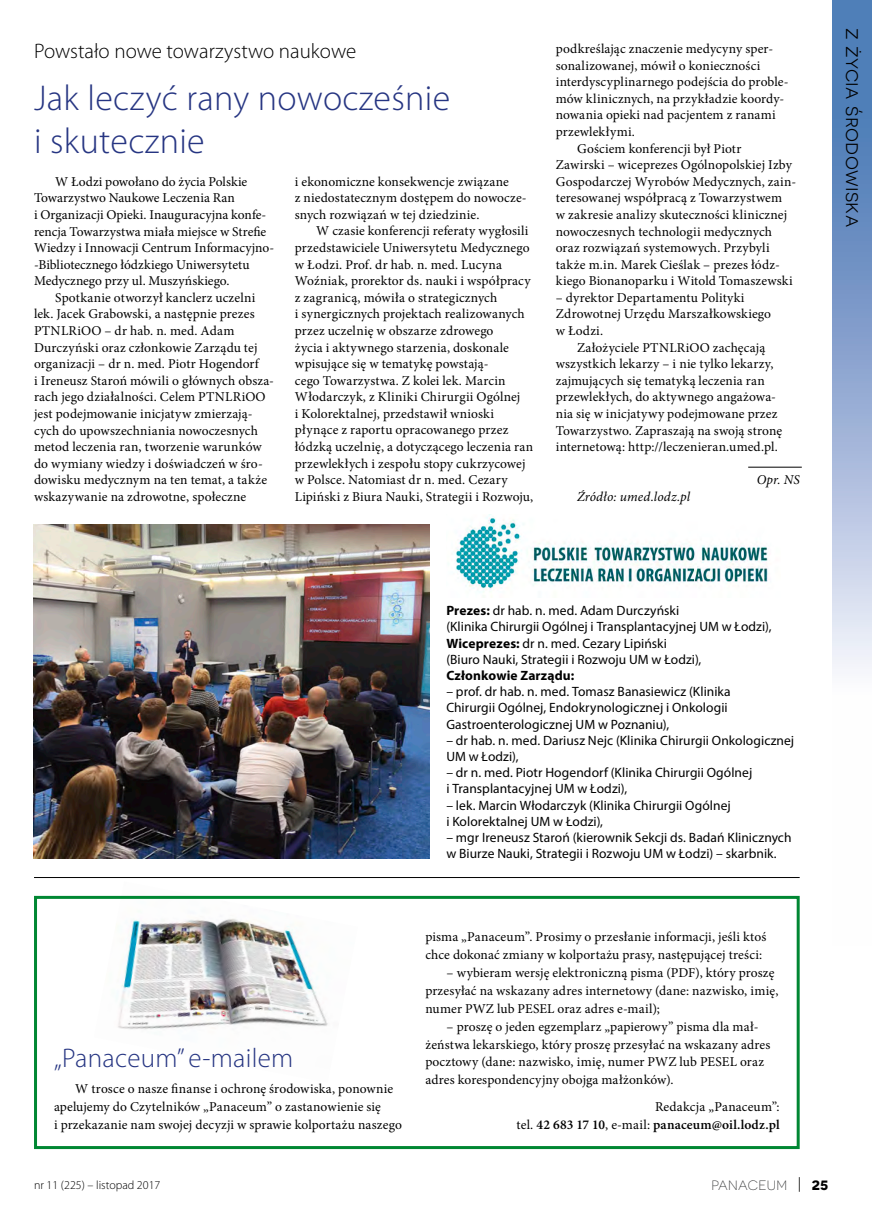
<style>
.page{position:relative;width:872px;height:1212px;background:#fff}
.page>*{position:absolute;margin:0;border:0;box-sizing:border-box;transform-origin:0 0}
.P_Tytuł_mały_24{font:300 36px/43.2px "Myriad Pro";letter-spacing:.01em;color:#263582}
.P_Tytuł_mały_18{font:300 27px "Myriad Pro";letter-spacing:.01em;color:#263582}
.P_Nadtytuł{font:300 21px "Myriad Pro";color:#000}
.t1{font:21px "Novecentosanswide";letter-spacing:.02em;color:#000}
.P_Tekst{font:13.5px/16.6px "Minion Pro";letter-spacing:.01em;color:#000}
.P_Tekst_prosty{font:13.5px/16.2px "Myriad Pro";color:#000}
.P_Tekst-2{font:italic 13.5px "Minion Pro";letter-spacing:.01em;color:#000}
.P_Tekst_prosty-2{font:700 13.5px "Myriad Pro";letter-spacing:.01em;color:#000}
.t2{font:300 13.5px "Novecentosanswide";letter-spacing:.025em;color:#2c2d2e}
.P_Podpis_autora{font:italic 13.5px "Minion Pro";color:#000}
.t3{font:700 13.5px "Novecentosanswide";color:#000}
.t4{font:300 12px "Myriad Pro";color:#000}
.s1{font-weight:700}
.s2{font-weight:600}
</style>
<div class="page">
<img style="left:94px;top:895px;width:264px;height:135px">
<hr style="left:748px;top:467px;width:53px;height:1px;background:#000">
<img style="left:33px;top:524px;width:396px;height:334px">
<img style="left:456px;top:514px;width:312px;height:78px">
<hr style="left:34px;top:877px;width:765px;height:1px;background:#000">
<div style="left:34px;top:896px;width:765px;height:253px;border:3px solid #008733"></div>
<svg style="left:799px;top:1177px;width:1px;height:15px"></svg>
<svg style="left:832px;top:0;width:40px;height:669px"></svg>
<p class="P_Nadtytuł" style="left:34px;top:39px;width:324px">Powstało nowe towarzystwo naukowe</p>
<p class="P_Tytuł_mały_24" style="left:34px;top:76px;width:417px">Jak leczyć rany nowocześnie i skutecznie</p>
<p class="P_Tekst" style="left:34px;top:173px;width:242px;text-indent:21px">W Łodzi powołano do życia Polskie Towarzystwo Naukowe Leczenia Ran<br>i Organizacji Opieki. Inauguracyjna konfe&shy;rencja Towarzystwa miała miejsce w Strefie Wiedzy i Innowacji Centrum Informacyjno--Bibliotecznego łódzkiego Uniwersytetu Medycznego przy ul. Muszyńskiego.</p>
<p class="P_Tekst" style="left:34px;top:289px;width:241px;text-indent:21px">Spotkanie otworzył kanclerz uczelni lek. Jacek Grabowski, a następnie prezes PTNLRiOO – dr hab. n. med. Adam Durczyński oraz członkowie Zarządu tej organizacji – dr n. med. Piotr Hogendorf<br>i Ireneusz Staroń mówili o głównych obsza&shy;rach jego działalności. Celem PTNLRiOO jest podejmowanie inicjatyw zmierzają&shy;cych do upowszechniania nowoczesnych metod leczenia ran, tworzenie warunków do wymiany wiedzy i doświadczeń w śro&shy;dowisku medycznym na ten temat, a także wskazywanie na zdrowotne, społeczne</p>
<p class="P_Tekst" style="left:295px;top:173px;width:233px">i ekonomiczne konsekwencje związane<br>z niedostatecznym dostępem do nowocze&shy;snych rozwiązań w tej dziedzinie.</p>
<p class="P_Tekst" style="left:295px;top:223px;width:240px;text-indent:21px">W czasie konferencji referaty wygłosili przedstawiciele Uniwersytetu Medycznego w Łodzi. Prof. dr hab. n. med. Lucyna Woźniak, prorektor ds. nauki i współpracy z zagranicą, mówiła o strategicznych<br>i synergicznych projektach realizowanych przez uczelnię w obszarze zdrowego<br>życia i aktywnego starzenia, doskonale wpisujące się w tematykę powstają-<br>cego Towarzystwa. Z kolei lek. Marcin Włodarczyk, z Kliniki Chirurgii Ogólnej<br>i Kolorektalnej, przedstawił wnioski płynące z raportu opracowanego przez łódzką uczelnię, a dotyczącego leczenia ran przewlekłych i zespołu stopy cukrzycowej w Polsce. Natomiast dr n. med. Cezary Lipiński z Biura Nauki, Strategii i Rozwoju,</p>
<p class="P_Tekst" style="left:556px;top:41px;width:234px">podkreślając znaczenie medycyny sper&shy;sonalizowanej, mówił o konieczności interdyscyplinarnego podejścia do proble&shy;mów klinicznych, na przykładzie koordy&shy;nowania opieki nad pacjentem z ranami przewlekłymi.</p>
<p class="P_Tekst" style="left:556px;top:140px;width:242px;text-indent:21px">Gościem konferencji był Piotr<br>Zawirski – wiceprezes Ogólnopolskiej Izby Gospodarczej Wyrobów Medycznych, zain&shy;teresowanej współpracą z Towarzystwem<br>w zakresie analizy skuteczności klinicznej nowoczesnych technologii medycznych oraz rozwiązań systemowych. Przybyli także m.in. Marek Cieślak – prezes łódz&shy;kiego Bionanoparku i Witold Tomaszewski</p>
<p class="P_Tekst" style="left:556px;top:289px;width:217px">– dyrektor Departamentu Polityki<br>Zdrowotnej Urzędu Marszałkowskiego w Łodzi.</p>
<p class="P_Tekst" style="left:556px;top:339px;width:228px;text-indent:21px">Założyciele PTNLRiOO zachęcają wszystkich lekarzy – i nie tylko lekarzy, zajmujących się tematyką leczenia ran przewlekłych, do aktywnego angażowa&shy;nia się w inicjatywy podejmowane przez Towarzystwo. Zapraszają na swoją stronę internetową: http://leczenieran.umed.pl.</p>
<p class="P_Podpis_autora" style="left:756px;top:471px;width:44px">Opr. NS</p>
<p class="P_Tekst-2" style="left:577px;top:487px;width:115px">Źródło: umed.lodz.pl</p>
<h3 class="t1" style="left:865px;top:28px;width:201px;rotate:90deg">z życia środowiska</h3>
<p class="P_Tekst_prosty" style="left:446px;top:602px;width:327px"><span class="s1">Prezes:</span> dr hab. n. med. Adam Durczyński<br>(Klinika Chirurgii Ogólnej i Transplantacyjnej UM w Łodzi),</p>
<p class="P_Tekst_prosty" style="left:446px;top:635px;width:256px"><span class="s1">Wiceprezes:</span> dr n. med. Cezary Lipiński (Biuro Nauki, Strategii i Rozwoju UM w Łodzi),</p>
<p class="P_Tekst_prosty-2" style="left:446px;top:667px;width:130px">Członkowie Zarządu:</p>
<p class="P_Tekst_prosty" style="left:446px;top:683px;width:286px">– prof. dr hab. n. med. Tomasz Banasiewicz (Klinika<br>Chirurgii Ogólnej, Endokrynologicznej i Onkologii<br>Gastroenterologicznej UM w Poznaniu),</p>
<p class="P_Tekst_prosty" style="left:446px;top:732px;width:349px">– dr hab. n. med. Dariusz Nejc (Klinika Chirurgii Onkologicznej<br>UM w Łodzi),</p>
<p class="P_Tekst_prosty" style="left:446px;top:764px;width:307px">– dr n. med. Piotr Hogendorf (Klinika Chirurgii Ogólnej i Transplantacyjnej UM w Łodzi),</p>
<p class="P_Tekst_prosty" style="left:446px;top:797px;width:286px">– lek. Marcin Włodarczyk (Klinika Chirurgii Ogólnej i Kolorektalnej UM w Łodzi),</p>
<p class="P_Tekst_prosty" style="left:446px;top:829px;width:347px">– mgr Ireneusz Staroń (kierownik Sekcji ds. Badań Klinicznych w Biurze Nauki, Strategii i Rozwoju UM w Łodzi) – skarbnik.</p>
<p class="P_Tytuł_mały_18" style="left:54px;top:1041px;width:241px">„Panaceum” e-mailem</p>
<p class="P_Tekst" style="left:54px;top:1080px;width:349px;line-height:18px;text-indent:21px">W trosce o nasze finanse i ochronę środowiska, ponownie apelujemy do Czytelników „Panaceum” o zastanowienie się<br>i przekazanie nam swojej decyzji w sprawie kolportażu naszego</p>
<p class="P_Tekst" style="left:425px;top:927px;width:342px;line-height:18px">pisma „Panaceum”. Prosimy o przesłanie informacji, jeśli ktoś chce dokonać zmiany w kolportażu prasy, następującej treści:</p>
<p class="P_Tekst" style="left:425px;top:963px;width:355px;line-height:18px;text-indent:21px">– wybieram wersję elektroniczną pisma (PDF), który proszę przesyłać na wskazany adres internetowy (dane: nazwisko, imię, numer PWZ lub PESEL oraz adres e-mail);</p>
<p class="P_Tekst" style="left:425px;top:1017px;width:346px;line-height:18px;text-indent:21px">– proszę o jeden egzemplarz „papierowy” pisma dla mał&shy;żeństwa lekarskiego, który proszę przesyłać na wskazany adres pocztowy (dane: nazwisko, imię, numer PWZ lub PESEL oraz adres korespondencyjny obojga małżonków).</p>
<p class="P_Tekst" style="left:516px;top:1098px;width:264px;line-height:18px;text-align:right">Redakcja „Panaceum”:<br>tel. <span class="s2">42 683 17 10</span>, e-mail: <span class="s2">panaceum@oil.lodz.pl</span></p>
<p class="t4" style="left:34px;top:1178px;width:128px">nr 11 (225) – listopad 2017</p>
<p class="t2" style="left:711px;top:1177px;width:77px">PANACEUM</p>
<p class="t3" style="left:812px;top:1177px;width:18px">25</p>
</div>
